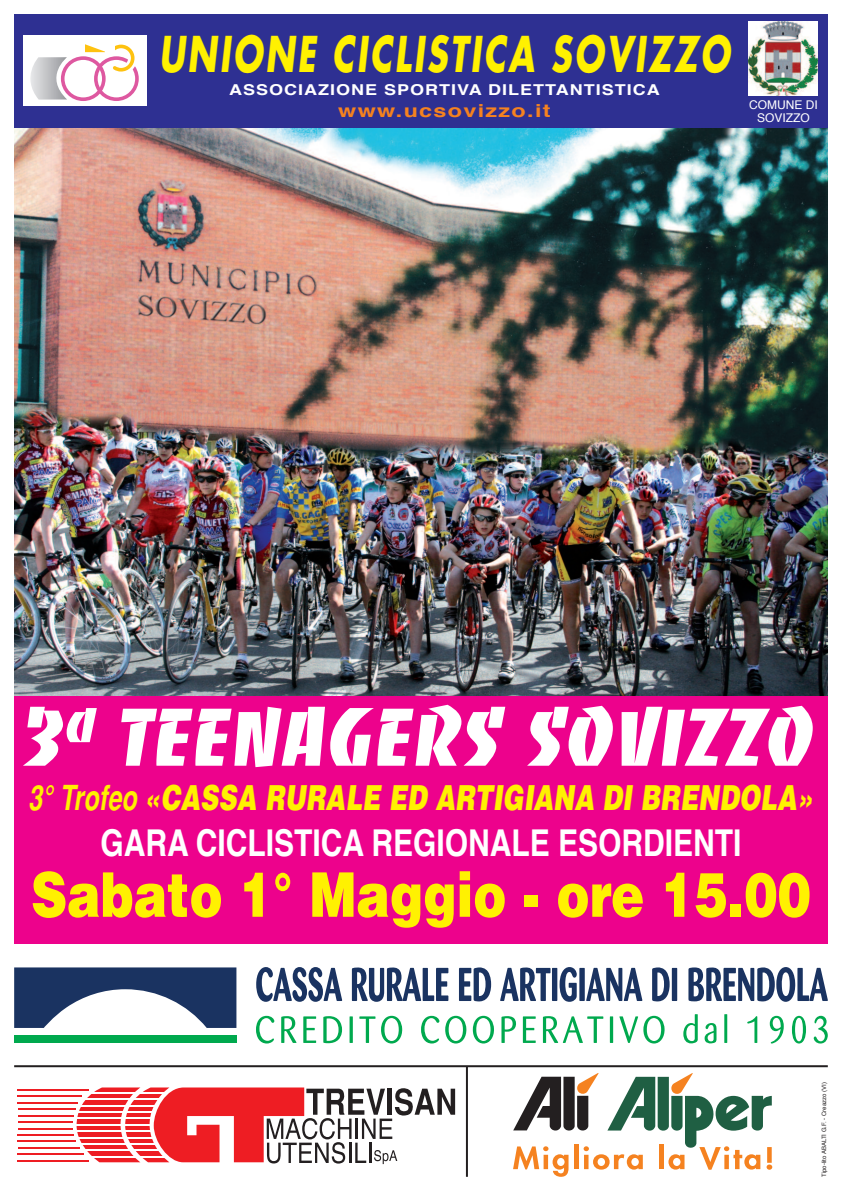
<style>
.page{position:relative;width:842px;height:1191px;background:#fff}
.page>*{position:absolute;margin:0;border:0;box-sizing:border-box;transform-origin:0 0}
.t1{font:80.1px "Banco";color:#fff}
.t2{font:900 61.6px "Helvetica";color:#fff101;scale:.81 1}
.t3{font:italic 700 48px "Futura";letter-spacing:.075em;color:#fff101;scale:.7 1}
.t4{font:700 37px "Helvetica";color:#fff;scale:.81 1}
.t5{font:italic 900 34.5px "Helvetica";letter-spacing:.005em;color:#fff101;scale:.73 1}
.t6{font:700 18px "Helvetica";letter-spacing:.055em;color:#f58220;scale:1.3 1}
.t7{font:700 15px "Helvetica";letter-spacing:.055em;color:#fff;scale:1.2 1}
.t8{font:12px/13px "Helvetica";color:#fff;text-align:center}
.t9{font:6px "Helvetica";color:#231f20}
.s1{font-weight:700}
</style>
<div class="page">
<svg style="left:513px;top:1073px;width:259px;height:103px"></svg>
<img style="left:14px;top:128px;width:814px;height:568px">
<svg style="left:256px;top:967px;width:86px;height:34px"></svg>
<svg style="left:352px;top:967px;width:96px;height:34px"></svg>
<svg style="left:459px;top:967px;width:32px;height:34px"></svg>
<svg style="left:500px;top:967px;width:142px;height:34px"></svg>
<svg style="left:652px;top:967px;width:25px;height:34px"></svg>
<svg style="left:688px;top:967px;width:140px;height:34px"></svg>
<svg style="left:256px;top:1015px;width:18px;height:28px"></svg>
<svg style="left:281px;top:1016px;width:15px;height:27px"></svg>
<svg style="left:303px;top:1016px;width:13px;height:27px"></svg>
<svg style="left:323px;top:1016px;width:19px;height:27px"></svg>
<hr style="left:350px;top:1016px;width:3px;height:27px;background:#00a94e">
<svg style="left:359px;top:1016px;width:16px;height:27px"></svg>
<svg style="left:381px;top:1015px;width:21px;height:28px"></svg>
<svg style="left:421px;top:1015px;width:18px;height:28px"></svg>
<svg style="left:445px;top:1015px;width:22px;height:28px"></svg>
<svg style="left:473px;top:1015px;width:21px;height:28px"></svg>
<svg style="left:501px;top:1016px;width:15px;height:27px"></svg>
<svg style="left:523px;top:1016px;width:13px;height:27px"></svg>
<svg style="left:543px;top:1016px;width:60px;height:27px"></svg>
<hr style="left:610px;top:1016px;width:3px;height:27px;background:#00a94e">
<svg style="left:619px;top:1015px;width:46px;height:28px"></svg>
<svg style="left:683px;top:1014px;width:15px;height:29px"></svg>
<svg style="left:705px;top:1023px;width:11px;height:20px"></svg>
<hr style="left:724px;top:1014px;width:3px;height:29px;background:#00a94e">
<svg style="left:747px;top:1016px;width:10px;height:27px"></svg>
<svg style="left:770px;top:1015px;width:14px;height:28px"></svg>
<svg style="left:792px;top:1015px;width:14px;height:28px"></svg>
<svg style="left:814px;top:1015px;width:14px;height:28px"></svg>
<div style="left:14px;top:1035px;width:222px;height:8px;background:#00a94e"></div>
<svg style="left:14px;top:967px;width:222px;height:61px"></svg>
<div style="left:14px;top:696px;width:814px;height:247px;background:#ed028c"></div>
<div style="left:14px;top:14px;width:814px;height:114px;background:#2e3092"></div>
<div style="left:23px;top:36px;width:123px;height:70px;background:#fff"></div>
<div style="left:61px;top:56px;width:45px;height:45px;border:4px solid #de58a0;border-radius:50%"></div>
<div style="left:94px;top:56px;width:45px;height:45px;border:4px solid #de58a0;border-radius:50%"></div>
<svg style="left:85px;top:44px;width:54px;height:35px"></svg>
<div style="left:106px;top:41px;width:9px;height:15px;background:#fff"></div>
<svg style="left:30px;top:57px;width:37px;height:43px"></svg>
<img style="left:748px;top:22px;width:69px;height:73px">
<hr style="left:14px;top:1065px;width:814px;height:2px;background:#231f20">
<hr style="left:466px;top:1066px;width:2px;height:110px;background:#231f20">
<svg style="left:77px;top:1087px;width:378px;height:77px"></svg>
<hr style="left:18px;top:1089px;width:71px;height:1px;background:#ee1d23">
<hr style="left:18px;top:1095px;width:64px;height:2px;background:#ee1d23">
<hr style="left:18px;top:1102px;width:60px;height:1px;background:#ee1d23">
<hr style="left:18px;top:1108px;width:57px;height:1px;background:#ee1d23">
<hr style="left:18px;top:1115px;width:55px;height:1px;background:#ee1d23">
<hr style="left:18px;top:1121px;width:54px;height:1px;background:#ee1d23">
<hr style="left:18px;top:1127px;width:55px;height:2px;background:#ee1d23">
<hr style="left:18px;top:1134px;width:56px;height:1px;background:#ee1d23">
<hr style="left:18px;top:1140px;width:58px;height:2px;background:#ee1d23">
<hr style="left:18px;top:1147px;width:61px;height:1px;background:#ee1d23">
<hr style="left:18px;top:1153px;width:66px;height:1px;background:#ee1d23">
<hr style="left:18px;top:1159px;width:71px;height:2px;background:#ee1d23">
<h3 class="t3" style="left:159px;top:32px;width:818px">UNIONE CICLISTICA SOVIZZO</h3>
<p class="t7" style="left:229px;top:83px;width:360px">ASSOCIAZIONE SPORTIVA DILETTANTISTICA</p>
<p class="t6" style="left:338px;top:103px;width:165px">www.ucsovizzo.it</p>
<p class="t8" style="left:749px;top:99px;width:70px">COMUNE DI<br>SOVIZZO</p>
<h1 class="t1" style="left:25px;top:706px;width:793px">3ª TEENAGERS SOVIZZO</h1>
<p class="t5" style="left:28px;top:777px;width:1077px"><span class="s1">3° Trofeo</span> «CASSA RURALE ED ARTIGIANA DI BRENDOLA»</p>
<p class="t4" style="left:100px;top:827px;width:793px">GARA CICLISTICA REGIONALE ESORDIENTI</p>
<h2 class="t2" style="left:31px;top:859px;width:964px">Sabato 1° Maggio - ore 15.00</h2>
<p class="t9" style="left:821px;top:1176px;width:96px;rotate:-90deg">Tipo-lito ABALTI G.F. - Creazzo (VI)</p>
</div>
